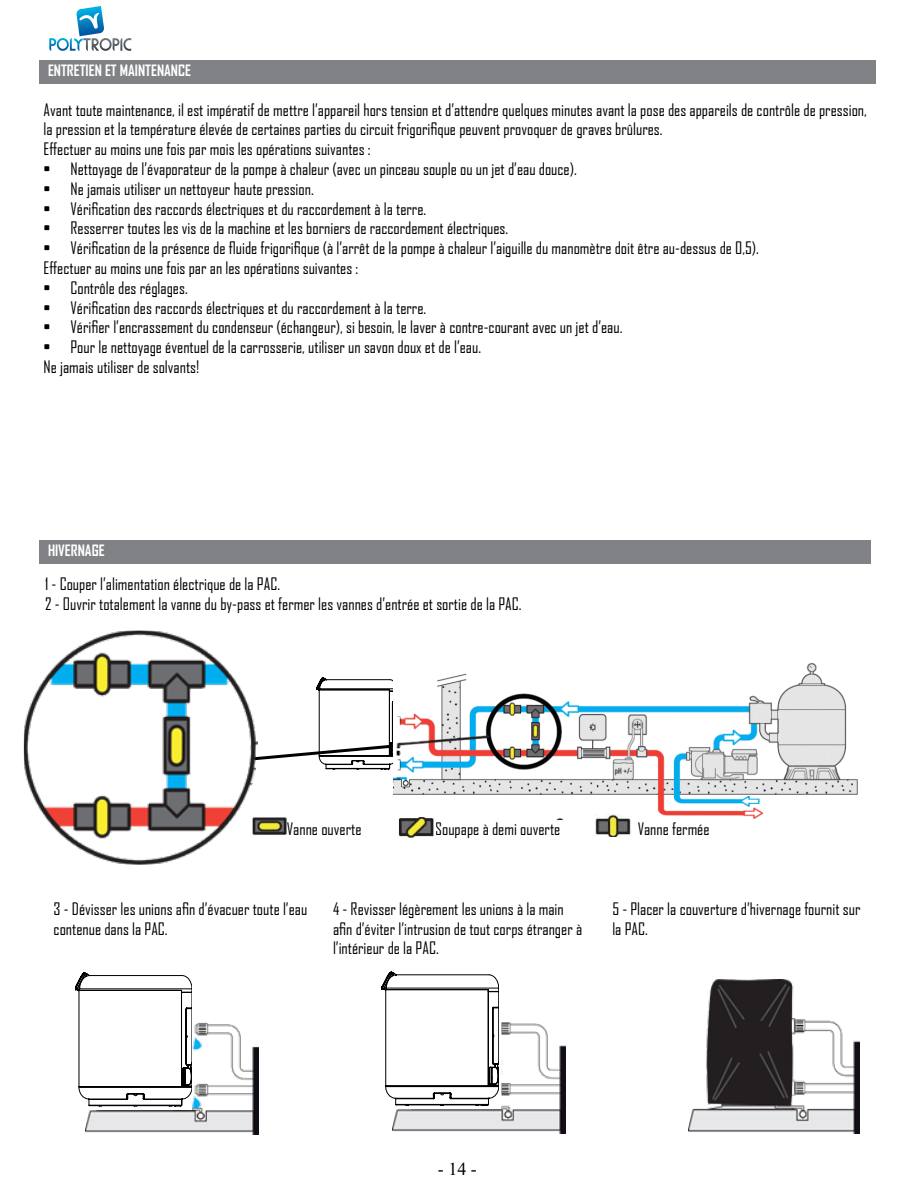
<style>
.page{position:relative;width:918px;height:1188px;background:#fff}
.page>*{position:absolute;margin:0;border:0;box-sizing:border-box;transform-origin:0 0}
.t1{font:18px "Times New Roman";color:#000}
.t2{font:16.5px/19.8px "Agency FB";color:#000}
.t3{font:700 15px "Agency FB";color:#fff}
</style>
<div class="page">
<svg style="left:382px;top:971px;width:115px;height:127px"></svg>
<svg style="left:75px;top:972px;width:115px;height:127px"></svg>
<svg style="left:49px;top:6px;width:82px;height:45px"></svg>
<div style="left:39px;top:60px;width:837px;height:23px;background:#808285"></div>
<div style="left:39px;top:540px;width:832px;height:23px;background:#808285"></div>
<img style="left:392px;top:979px;width:174px;height:155px">
<img style="left:85px;top:979px;width:174px;height:155px">
<img style="left:688px;top:979px;width:172px;height:155px">
<svg style="left:258px;top:677px;width:135px;height:93px"></svg>
<img style="left:24px;top:631px;width:234px;height:234px">
<img style="left:252px;top:817px;width:35px;height:20px">
<img style="left:394px;top:662px;width:464px;height:157px">
<img style="left:396px;top:818px;width:40px;height:20px">
<div style="left:593px;top:814px;width:40px;height:23px;background:#fff"></div>
<img style="left:595px;top:814px;width:36px;height:23px">
<p class="t3" style="left:48px;top:61px;width:145px">ENTRETIEN ET MAINTENANCE</p>
<p class="t2" style="left:44px;top:99px;width:825px">Avant toute maintenance, il est impératif de mettre l’appareil hors tension et d’attendre quelques minutes avant la pose des appareils de contrôle de pression, la pression et la température élevée de certaines parties du circuit frigorifique peuvent provoquer de graves brûlures.<br>Effectuer au moins une fois par mois les opérations suivantes :</p>
<p class="t2" style="left:44px;top:159px;width:535px">• Nettoyage de l’évaporateur de la pompe à chaleur (avec un pinceau souple ou un jet d’eau douce).</p>
<p class="t2" style="left:44px;top:178px;width:272px">• Ne jamais utiliser un nettoyeur haute pression.</p>
<p class="t2" style="left:44px;top:198px;width:384px">• Vérification des raccords électriques et du raccordement à la terre.</p>
<p class="t2" style="left:44px;top:218px;width:466px">• Resserrer toutes les vis de la machine et les borniers de raccordement électriques.</p>
<p class="t2" style="left:44px;top:238px;width:717px">• Vérification de la présence de fluide frigorifique (à l’arrêt de la pompe à chaleur l’aiguille du manomètre doit être au-dessus de 0,5).<br>Effectuer au moins une fois par an les opérations suivantes :</p>
<p class="t2" style="left:44px;top:277px;width:146px">• Contrôle des réglages.</p>
<p class="t2" style="left:44px;top:297px;width:384px">• Vérification des raccords électriques et du raccordement à la terre.</p>
<p class="t2" style="left:44px;top:317px;width:580px">• Vérifier l’encrassement du condenseur (échangeur), si besoin, le laver à contre-courant avec un jet d’eau.</p>
<p class="t2" style="left:44px;top:337px;width:439px">• Pour le nettoyage éventuel de la carrosserie, utiliser un savon doux et de l’eau.<br>Ne jamais utiliser de solvants!</p>
<p class="t3" style="left:48px;top:541px;width:58px">HIVERNAGE</p>
<p class="t2" style="left:45px;top:574px;width:478px">1 - Couper l’alimentation électrique de la PAC.<br>2 - Ouvrir totalement la vanne du by-pass et fermer les vannes d’entrée et sortie de la PAC.</p>
<p class="t2" style="left:287px;top:818px;width:76px">Vanne ouverte</p>
<p class="t2" style="left:435px;top:818px;width:127px">Soupape à demi ouverte</p>
<p class="t2" style="left:638px;top:818px;width:73px">Vanne fermée</p>
<p class="t2" style="left:54px;top:898px;width:255px">3 - Dévisser les unions afin d’évacuer toute l’eau contenue dans la PAC.</p>
<p class="t2" style="left:333px;top:898px;width:251px">4 - Revisser légèrement les unions à la main afin d’éviter l’intrusion de tout corps étranger à l’intérieur de la PAC.</p>
<p class="t2" style="left:612px;top:898px;width:250px">5 - Placer la couverture d’hivernage fournit sur la PAC.</p>
<p class="t1" style="left:438px;top:1156px;width:40px">- 14 -</p>
</div>
